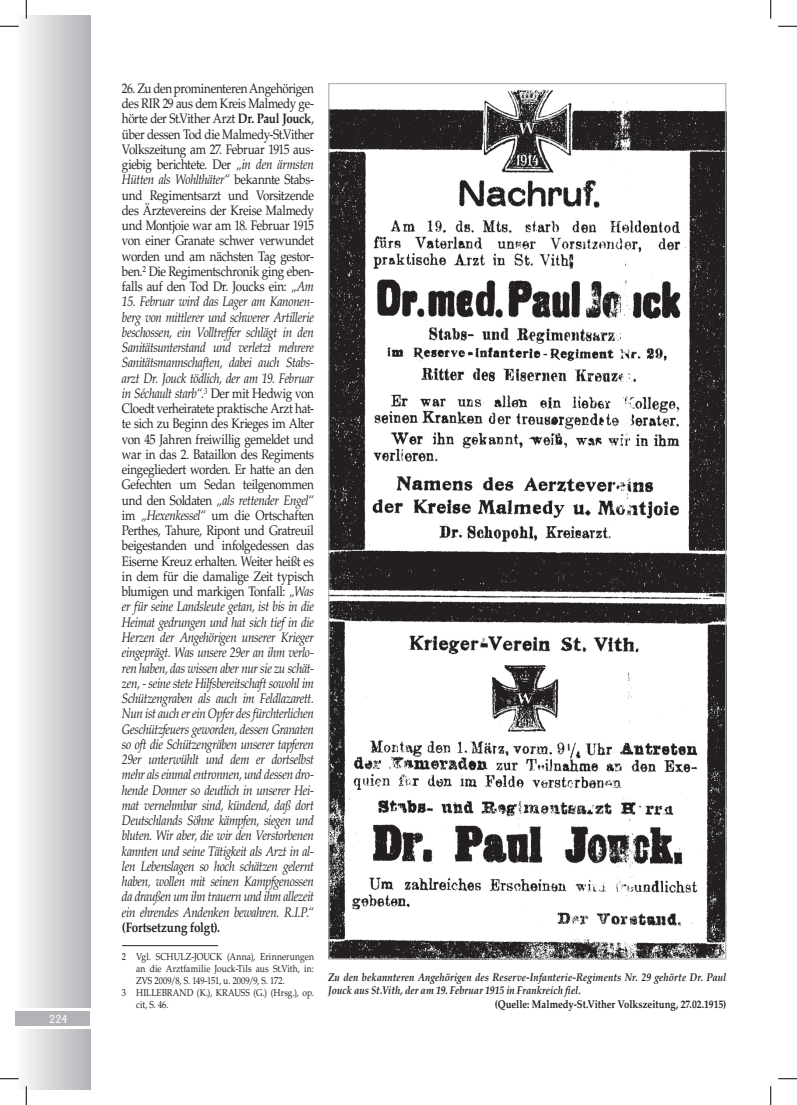
<style>
.page{position:relative;width:797px;height:1105px;background:#fff}
.page>*{position:absolute;margin:0;border:0;box-sizing:border-box;transform-origin:0 0}
.t1{font:italic 13.75px/15.2px "Palatino LT Std";letter-spacing:-.025em;color:#231f20;text-align:justify;scale:.85 1}
.t2{font:13.75px/15.2px "Palatino LT Std";letter-spacing:-.02em;color:#231f20;text-align:justify;scale:.85 1}
.t3{font:700 13.75px "Palatino LT Std";letter-spacing:-.015em;color:#231f20;scale:.85 1}
.t4{font:italic 700 11.25px/13.5px "Palatino LT Std";letter-spacing:.005em;color:#231f20;scale:.85 1}
.t5{font:700 11.25px "Palatino LT Std";letter-spacing:-.005em;color:#231f20;scale:.85 1}
.t6{font:11.25px "Adelon";color:#fff}
.t7{font:10px "Palatino LT Std";letter-spacing:.01em;color:#231f20;scale:.85 1}
.t8{font:10px "Palatino LT Std";letter-spacing:-.01em;color:#231f20;scale:.85 1}
.s1{font-weight:700}
.s2{font-style:italic}
.s3{font-style:normal}
</style>
<div class="page">
<div style="left:16px;top:1011px;width:74px;height:14px;background:#b2b3b7"></div>
<div style="left:16px;top:16px;width:74px;height:992px;background:linear-gradient(to right,#fcfcfd,#b3b4b7)"></div>
<div style="left:16px;top:1029px;width:74px;height:60px;background:linear-gradient(to right,#fcfcfd,#b3b4b7)"></div>
<img style="left:330px;top:89px;width:394px;height:868px">
<hr style="left:122px;top:945px;width:96px;height:1px;background:#231f20">
<svg style="left:0;top:25px;width:19px;height:2px"></svg>
<svg style="left:778px;top:25px;width:19px;height:2px"></svg>
<svg style="left:0;top:1078px;width:19px;height:1px"></svg>
<svg style="left:778px;top:1078px;width:19px;height:1px"></svg>
<svg style="left:25px;top:0;width:2px;height:19px"></svg>
<svg style="left:25px;top:1086px;width:2px;height:19px"></svg>
<svg style="left:770px;top:0;width:1px;height:19px"></svg>
<svg style="left:770px;top:1086px;width:1px;height:19px"></svg>
<p class="t6" style="left:49px;top:1012px;width:20px">224</p>
<p class="t2" style="left:122px;top:81px;width:227px">26. Zu den prominenteren Angehörigen des RIR 29 aus dem Kreis Malmedy ge&shy;hörte der St.Vither Arzt <span class="s1">Dr. Paul Jouck</span>, über dessen Tod die Malmedy-St.Vither Volkszeitung am 27. Februar 1915 aus&shy;giebig berichtete. Der <span class="s2">„in den ärmsten Hütten als Wohlthäter“</span> bekannte Stabs&shy;und Regimentsarzt und Vorsitzende des Ärztevereins der Kreise Malmedy und Montjoie war am 18. Februar 1915 von einer Granate schwer verwundet worden und am nächsten Tag gestor&shy;ben.<sup>2</sup> Die Regimentschronik ging eben&shy;falls auf den Tod Dr. Joucks ein: <span class="s2">„Am</span></p>
<p class="t1" style="left:122px;top:294px;width:227px">15. Februar wird das Lager am Kanonen&shy;berg von mittlerer und schwerer Artillerie beschossen, ein Volltreffer schlägt in den Sanitätsunterstand und verletzt mehrere Sanitätsmannschaften, dabei auch Stabs&shy;arzt Dr. Jouck tödlich, der am 19. Februar in Séchault starb“.<sup>3</sup> <span class="s3">Der mit Hedwig von Cloedt verheiratete praktische Arzt hat&shy;te sich zu Beginn des Krieges im Alter von 45 Jahren freiwillig gemeldet und war in das 2. Bataillon des Regiments eingegliedert worden. Er hatte an den Gefechten um Sedan teilgenommen und den Soldaten</span> „als rettender Engel“ <span class="s3">im</span> „Hexenkessel“ <span class="s3">um die Ortschaften Perthes, Tahure, Ripont und Gratreuil beigestanden und infolgedessen das Eiserne Kreuz erhalten. Weiter heißt es in dem für die damalige Zeit typisch blumigen und markigen Tonfall:</span> „Was er für seine Landsleute getan, ist bis in die Heimat gedrungen und hat sich tief in die Herzen der Angehörigen unserer Krieger eingeprägt. Was unsere 29er an ihm verlo&shy;ren haben, das wissen aber nur sie zu schät&shy;zen, - seine stete Hilfsbereitschaft sowohl im Schützengraben als auch im Feldlazarett.<br>Nun ist auch er ein Opfer des fürchterlichen Geschützfeuers geworden, dessen Granaten so oft die Schützengräben unserer tapferen 29er unterwühlt und dem er dortselbst mehr als einmal entronnen, und dessen dro&shy;hende Donner so deutlich in unserer Hei&shy;mat vernehmbar sind, kündend, daß dort Deutschlands Söhne kämpfen, siegen und bluten. Wir aber, die wir den Verstorbenen kannten und seine Tätigkeit als Arzt in al&shy;len Lebenslagen so hoch schätzen gelernt haben, wollen mit seinen Kampfgenossen da draußen um ihn trauern und ihm allezeit ein ehrendes Andenken bewahren. R.I.P.“</p>
<p class="t3" style="left:122px;top:919px;width:117px">(Fortsetzung folgt).</p>
<p class="t7" style="left:122px;top:950px;width:227px">2 Vgl. SCHULZ-JOUCK (Anna), Erinnerungen</p>
<p class="t7" style="left:136px;top:962px;width:211px">an die Arztfamilie Jouck-Tils aus St.Vith, in:</p>
<p class="t8" style="left:136px;top:974px;width:176px">ZVS 2009/8, S. 149-151, u. 2009/9, S. 172.</p>
<p class="t7" style="left:122px;top:986px;width:227px">3 HILLEBRAND (K.), KRAUSS (G.) (Hrsg.), op.</p>
<p class="t7" style="left:136px;top:998px;width:40px">cit, S. 46.</p>
<p class="t4" style="left:328px;top:970px;width:470px">Zu den bekannteren Angehörigen des Reserve-Infanterie-Regiments Nr. 29 gehörte Dr. Paul<br>Jouck aus St.Vith, der am 19. Februar 1915 in Frankreich fiel.</p>
<p class="t5" style="left:495px;top:997px;width:274px">(Quelle: Malmedy-St.Vither Volkszeitung, 27.02.1915)</p>
</div>
